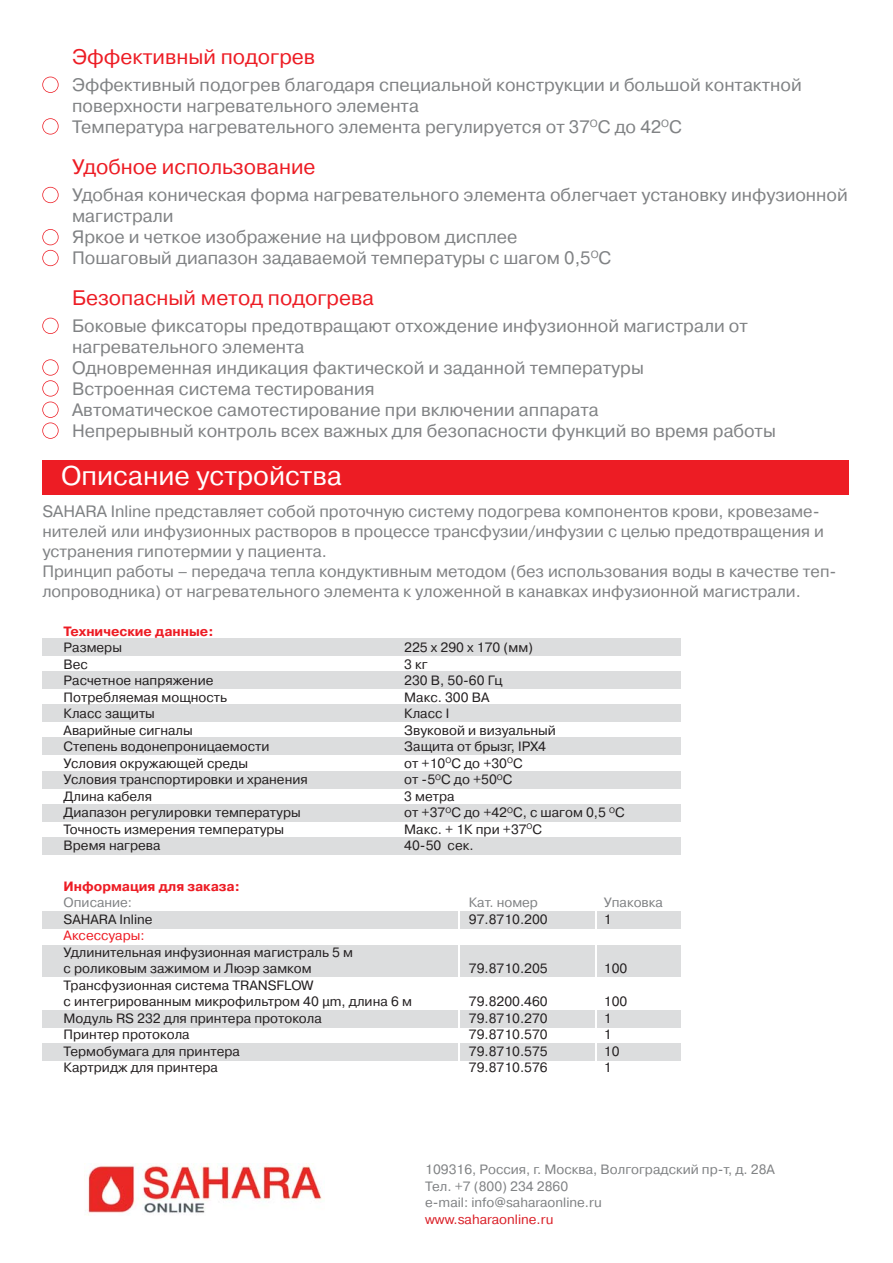
<style>
.page{position:relative;width:893px;height:1263px;background:#fff}
.page>*{position:absolute;margin:0;border:0;box-sizing:border-box;transform-origin:0 0}
.t1{font:27px "Pragmatica C";color:#fff}
.t2{font:21px "Pragmatica C";color:#ed1c24}
.t3{font:18px/21px "Pragmatica C";color:#808284}
.t4{font:16.5px/19.8px "Pragmatica C";color:#808284}
.t5{font:13.5px/16.5px "Pragmatica C";color:#231f20}
.t6{font:13.5px/16.5px "Pragmatica C";color:#808284}
.t7{font:700 13.5px "Pragmatica C";color:#ed1c24}
.t8{font:13.5px "Pragmatica C";color:#da2028}
.t9{font:13.5px "Pragmatica C";color:#ed1c24}
</style>
<div class="page">
<div style="left:42px;top:639px;width:638px;height:17px;background:#dcddde"></div>
<div style="left:42px;top:672px;width:638px;height:17px;background:#dcddde"></div>
<div style="left:42px;top:704px;width:638px;height:18px;background:#dcddde"></div>
<div style="left:42px;top:738px;width:638px;height:17px;background:#dcddde"></div>
<div style="left:42px;top:772px;width:638px;height:17px;background:#dcddde"></div>
<div style="left:42px;top:804px;width:638px;height:17px;background:#dcddde"></div>
<div style="left:42px;top:838px;width:638px;height:17px;background:#dcddde"></div>
<svg style="left:42px;top:77px;width:17px;height:16px"></svg>
<svg style="left:42px;top:118px;width:17px;height:17px"></svg>
<svg style="left:42px;top:187px;width:17px;height:16px"></svg>
<svg style="left:42px;top:229px;width:17px;height:37px"></svg>
<svg style="left:42px;top:318px;width:17px;height:16px"></svg>
<svg style="left:42px;top:359px;width:17px;height:80px"></svg>
<div style="left:42px;top:460px;width:807px;height:34px;background:#ed1c24"></div>
<div style="left:42px;top:1044px;width:638px;height:17px;background:#dcddde"></div>
<div style="left:42px;top:945px;width:638px;height:32px;background:#dcddde"></div>
<div style="left:42px;top:1011px;width:638px;height:17px;background:#dcddde"></div>
<div style="left:42px;top:911px;width:638px;height:17px;background:#dcddde"></div>
<hr style="left:458px;top:908px;width:1px;height:175px;background:#fff">
<hr style="left:595px;top:909px;width:2px;height:174px;background:#fff">
<img style="left:85px;top:1164px;width:237px;height:51px">
<h2 class="t2" style="left:72px;top:49px;width:244px">Эффективный подогрев</h2>
<h3 class="t3" style="left:72px;top:76px;width:731px">Эффективный подогрев благодаря специальной конструкции и большой контактной поверхности нагревательного элемента<br>Температура нагревательного элемента регулируется от 37<sup>O</sup>С до 42<sup>O</sup>С</h3>
<h2 class="t2" style="left:72px;top:159px;width:245px">Удобное использование</h2>
<h3 class="t3" style="left:72px;top:186px;width:777px">Удобная коническая форма нагревательного элемента облегчает установку инфузионной магистрали<br>Яркое и четкое изображение на цифровом дисплее<br>Пошаговый диапазон задаваемой температуры с шагом 0,5<sup>O</sup>С</h3>
<h2 class="t2" style="left:72px;top:290px;width:303px">Безопасный метод подогрева</h2>
<p class="t3" style="left:72px;top:317px;width:705px">Боковые фиксаторы предотвращают отхождение инфузионной магистрали от нагревательного элемента<br>Одновременная индикация фактической и заданной температуры<br>Встроенная система тестирования<br>Автоматическое самотестирование при включении аппарата<br>Непрерывный контроль всех важных для безопасности функций во время работы</p>
<h1 class="t1" style="left:61px;top:466px;width:282px">Описание устройства</h1>
<p class="t4" style="left:42px;top:504px;width:795px">SAHARA Inline представляет собой проточную систему подогрева компонентов крови, кровезаме&shy;нителей или инфузионных растворов в процессе трансфузии/инфузии с целью предотвращения и устранения гипотермии у пациента.<br>Принцип работы – передача тепла кондуктивным методом (без использования воды в качестве теп&shy;лопроводника) от нагревательного элемента к уложенной в канавках инфузионной магистрали.</p>
<p class="t7" style="left:64px;top:626px;width:151px">Технические данные:</p>
<p class="t5" style="left:64px;top:641px;width:60px">Размеры</p>
<p class="t5" style="left:404px;top:641px;width:130px">225 х 290 х 170 (мм)</p>
<p class="t5" style="left:64px;top:657px;width:26px">Вес</p>
<p class="t5" style="left:404px;top:657px;width:25px">3 кг</p>
<p class="t5" style="left:64px;top:674px;width:151px">Расчетное напряжение</p>
<p class="t5" style="left:404px;top:674px;width:100px">230 В, 50-60 Гц</p>
<p class="t5" style="left:64px;top:690px;width:165px">Потребляемая мощность</p>
<p class="t5" style="left:404px;top:690px;width:87px">Макс. 300 ВА</p>
<p class="t5" style="left:64px;top:707px;width:93px">Класс защиты</p>
<p class="t5" style="left:404px;top:707px;width:46px">Класс I</p>
<p class="t5" style="left:64px;top:723px;width:131px">Аварийные сигналы</p>
<p class="t5" style="left:404px;top:723px;width:153px">Звуковой и визуальный</p>
<p class="t5" style="left:64px;top:740px;width:207px">Степень водонепроницаемости</p>
<p class="t5" style="left:404px;top:740px;width:143px">Защита от брызг, IPX4</p>
<p class="t5" style="left:64px;top:756px;width:186px">Условия окружающей среды</p>
<p class="t5" style="left:404px;top:756px;width:120px">от +10<sup>O</sup>С до +30<sup>O</sup>С</p>
<p class="t5" style="left:64px;top:773px;width:246px">Условия транспортировки и хранения</p>
<p class="t5" style="left:404px;top:773px;width:110px">от -5<sup>O</sup>С до +50<sup>O</sup>С</p>
<p class="t5" style="left:64px;top:789px;width:90px">Длина кабеля</p>
<p class="t5" style="left:404px;top:789px;width:52px">3 метра</p>
<p class="t5" style="left:64px;top:806px;width:238px">Диапазон регулировки температуры</p>
<p class="t5" style="left:404px;top:806px;width:222px">от +37<sup>O</sup>С до +42<sup>O</sup>С, с шагом 0,5 <sup>O</sup>С</p>
<p class="t5" style="left:64px;top:822px;width:222px">Точность измерения температуры</p>
<p class="t5" style="left:404px;top:822px;width:139px">Макс. + 1К при +37<sup>O</sup>С</p>
<p class="t5" style="left:64px;top:839px;width:98px">Время нагрева</p>
<p class="t5" style="left:404px;top:839px;width:71px">40-50 сек.</p>
<p class="t7" style="left:64px;top:881px;width:178px">Информация для заказа:</p>
<p class="t6" style="left:64px;top:896px;width:70px">Описание:</p>
<p class="t6" style="left:469px;top:896px;width:71px">Кат. номер</p>
<p class="t6" style="left:604px;top:896px;width:61px">Упаковка</p>
<p class="t5" style="left:64px;top:912px;width:90px">SAHARA Inline</p>
<p class="t5" style="left:469px;top:912px;width:80px">97.8710.200</p>
<p class="t5" style="left:604px;top:912px;width:9px">1</p>
<p class="t9" style="left:64px;top:931px;width:82px">Аксессуары:</p>
<p class="t5" style="left:64px;top:945px;width:291px">Удлинительная инфузионная магистраль 5 м с роликовым зажимом и Люэр замком</p>
<p class="t5" style="left:469px;top:962px;width:80px">79.8710.205</p>
<p class="t5" style="left:604px;top:962px;width:25px">100</p>
<p class="t5" style="left:64px;top:978px;width:350px">Трансфузионная система TRANSFLOW<br>с интегрированным микрофильтром 40 μm, длина 6 м</p>
<p class="t5" style="left:469px;top:995px;width:80px">79.8200.460</p>
<p class="t5" style="left:604px;top:995px;width:25px">100</p>
<p class="t5" style="left:64px;top:1011px;width:260px">Модуль RS 232 для принтера протокола</p>
<p class="t5" style="left:469px;top:1011px;width:80px">79.8710.270</p>
<p class="t5" style="left:604px;top:1011px;width:9px">1</p>
<p class="t5" style="left:64px;top:1028px;width:128px">Принтер протокола</p>
<p class="t5" style="left:469px;top:1028px;width:80px">79.8710.570</p>
<p class="t5" style="left:604px;top:1028px;width:9px">1</p>
<p class="t5" style="left:64px;top:1044px;width:178px">Термобумага для принтера</p>
<p class="t5" style="left:469px;top:1044px;width:80px">79.8710.575</p>
<p class="t5" style="left:604px;top:1044px;width:17px">10</p>
<p class="t5" style="left:64px;top:1061px;width:156px">Картридж для принтера</p>
<p class="t5" style="left:469px;top:1061px;width:80px">79.8710.576</p>
<p class="t5" style="left:604px;top:1061px;width:9px">1</p>
<p class="t6" style="left:425px;top:1163px;width:351px">109316, Россия, г. Москва, Волгоградский пр-т, д. 28А<br>Тел. +7 (800) 234 2860<br>e-mail: info@saharaonline.ru</p>
<p class="t8" style="left:425px;top:1214px;width:130px">www.saharaonline.ru</p>
</div>
